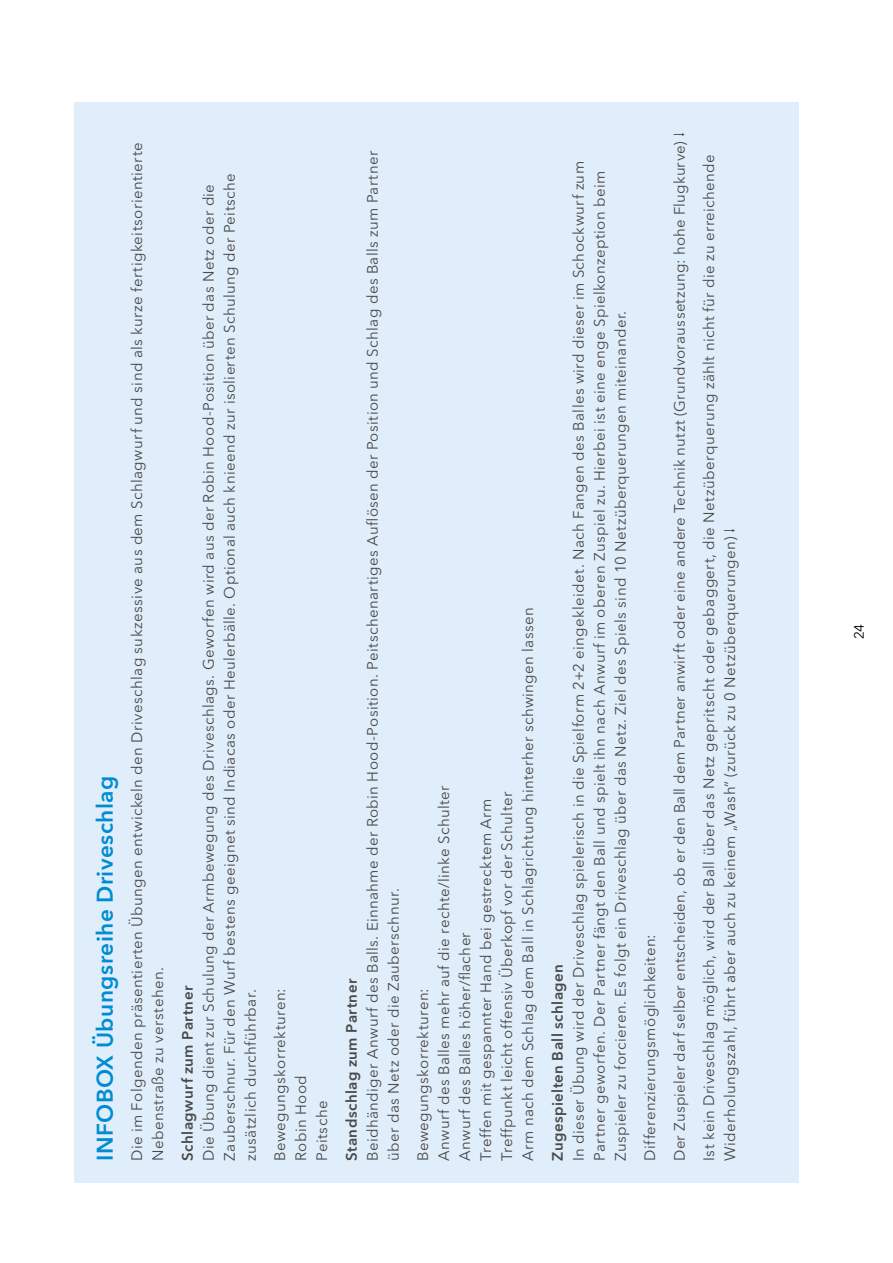
<style>
.page{position:relative;width:893px;height:1263px;background:#fff}
.page>*{position:absolute;margin:0;border:0;box-sizing:border-box;transform-origin:0 0}
.t1{font:600 22.5px "Avenir Next LT Pro";letter-spacing:.02em;color:#008cd2}
.Fließtext{font:15px/21px "Avenir Next LT Pro";letter-spacing:.025em;color:#494948}
.t2{font:13.5px "Avenir Next LT Pro";color:#000}
.s1{font-weight:600}
</style>
<div class="page">
<div style="left:74px;top:102px;width:724px;height:1080px;background:#e0edfa"></div>
<h2 class="t1" style="left:91px;top:1161px;width:387px;rotate:-90deg">INFOBOX Übungsreihe Driveschlag</h2>
<p class="Fließtext" style="left:126px;top:1161px;width:1020px;rotate:-90deg">Die im Folgenden präsentierten Übungen entwickeln den Driveschlag sukzessive aus dem Schlagwurf und sind als kurze fertigkeitsorientierte<br>Nebenstraße zu verstehen.</p>
<p class="Fließtext" style="left:177px;top:1161px;width:989px;rotate:-90deg"><span class="s1">Schlagwurf zum Partner<br></span>Die Übung dient zur Schulung der Armbewegung des Driveschlags. Geworfen wird aus der Robin Hood-Position über das Netz oder die Zauberschnur. Für den Wurf bestens geeignet sind Indiacas oder Heulerbälle. Optional auch knieend zur isolierten Schulung der Peitsche zusätzlich durchführbar.</p>
<p class="Fließtext" style="left:269px;top:1161px;width:174px;rotate:-90deg">Bewegungskorrekturen:<br>Robin Hood<br>Peitsche</p>
<p class="Fließtext" style="left:341px;top:1161px;width:1011px;rotate:-90deg"><span class="s1">Standschlag zum Partner<br></span>Beidhändiger Anwurf des Balls. Einnahme der Robin Hood-Position. Peitschenartiges Auflösen der Position und Schlag des Balls zum Partner über das Netz oder die Zauberschnur.</p>
<p class="Fließtext" style="left:412px;top:1161px;width:555px;rotate:-90deg">Bewegungskorrekturen:<br>Anwurf des Balles mehr auf die rechte/linke Schulter<br>Anwurf des Balles höher/flacher<br>Treffen mit gespannter Hand bei gestrecktem Arm<br>Treffpunkt leicht offensiv Überkopf vor der Schulter<br>Arm nach dem Schlag dem Ball in Schlagrichtung hinterher schwingen lassen</p>
<p class="Fließtext" style="left:547px;top:1161px;width:1001px;rotate:-90deg"><span class="s1">Zugespielten Ball schlagen<br></span>In dieser Übung wird der Driveschlag spielerisch in die Spielform 2+2 eingekleidet. Nach Fangen des Balles wird dieser im Schockwurf zum Partner geworfen. Der Partner fängt den Ball und spielt ihn nach Anwurf im oberen Zuspiel zu. Hierbei ist eine enge Spielkonzeption beim Zuspieler zu forcieren. Es folgt ein Driveschlag über das Netz. Ziel des Spiels sind 10 Netzüberquerungen miteinander.</p>
<p class="Fließtext" style="left:640px;top:1161px;width:228px;rotate:-90deg">Differenzierungsmöglichkeiten:</p>
<p class="Fließtext" style="left:669px;top:1161px;width:1021px;rotate:-90deg">Der Zuspieler darf selber entscheiden, ob er den Ball dem Partner anwirft oder eine andere Technik nutzt (Grundvoraussetzung: hohe Flugkurve)</p>
<p class="Fließtext" style="left:699px;top:1161px;width:1008px;rotate:-90deg">Ist kein Driveschlag möglich, wird der Ball über das Netz gepritscht oder gebaggert, die Netzüberquerung zählt nicht für die zu erreichende<br>Widerholungszahl, führt aber auch zu keinem „Wash“ (zurück zu 0 Netzüberquerungen)</p>
<p class="t2" style="left:851px;top:639px;width:17px;rotate:-90deg">24</p>
</div>
